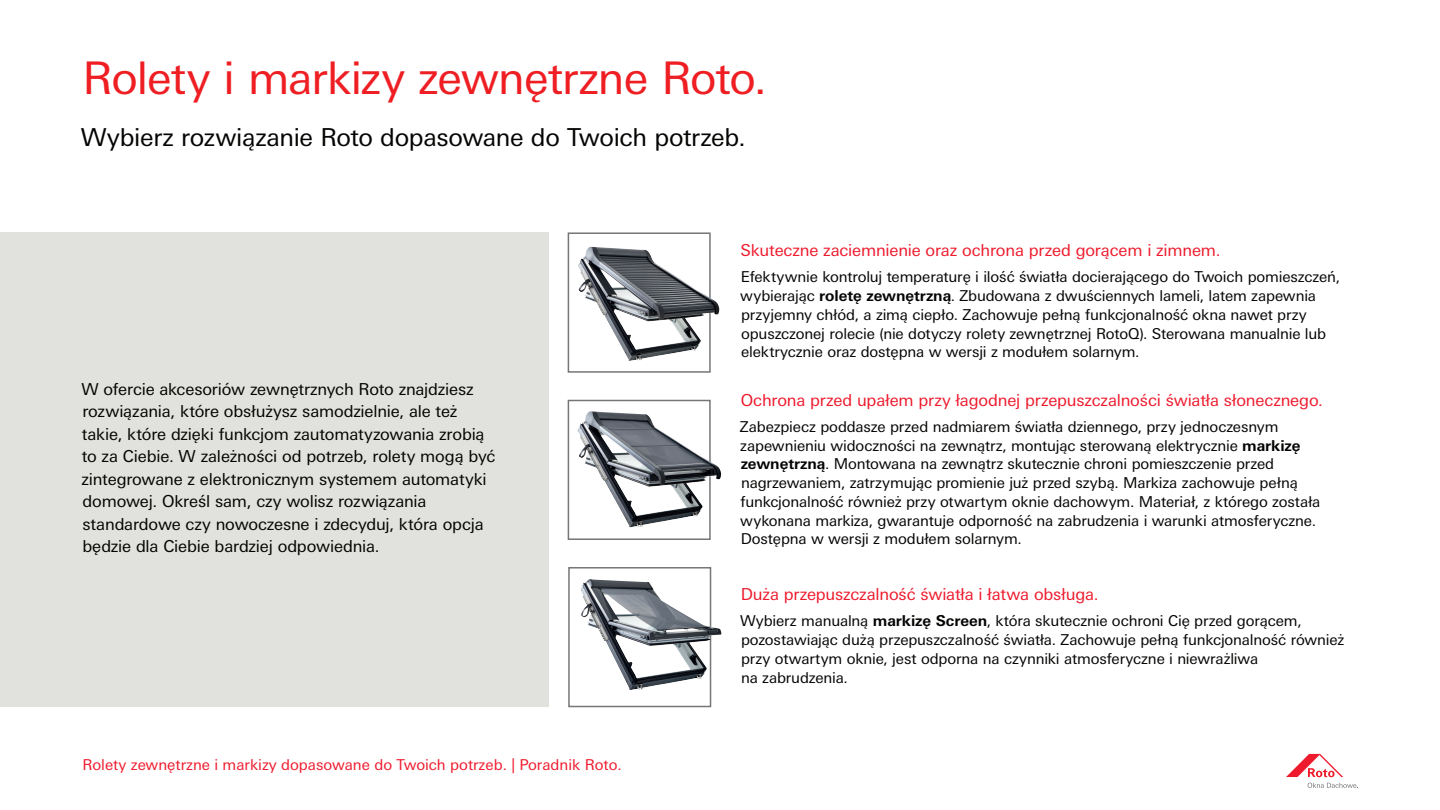
<style>
.page{position:relative;width:1440px;height:810px;background:#fff}
.page>*{position:absolute;margin:0;border:0;box-sizing:border-box;transform-origin:0 0}
.t1{font:45px "Univers Next W1 G";letter-spacing:-.02em;color:#ee1e23}
.t2{font:24.75px "Univers Next W1 G";letter-spacing:-.015em;color:#040503}
.t3{font:16.5px/22.5px "Univers Next W1 G";letter-spacing:-.01em;color:#040503}
.t4{font:16.5px "Univers Next W1 G";letter-spacing:-.01em;color:#ee1b2d}
.t5{font:15px/18.8px "Univers Next W1 G";letter-spacing:-.01em;color:#040503}
.t6{font:15px "Univers Next W1 G";color:#ee1b2d}
.s1{font-weight:700}
</style>
<div class="page">
<div style="left:568px;top:232px;width:143px;height:141px;border:2px solid #757678"></div>
<div style="left:568px;top:567px;width:143px;height:140px;border:2px solid #757678"></div>
<div style="left:568px;top:400px;width:143px;height:140px;border:2px solid #757678"></div>
<div style="left:0;top:232px;width:549px;height:475px;background:#e1e1dd"></div>
<svg style="left:1286px;top:754px;width:57px;height:23px"></svg>
<svg style="left:1308px;top:783px;width:50px;height:5px"></svg>
<img style="left:578px;top:247px;width:136px;height:114px">
<img style="left:577px;top:412px;width:130px;height:115px">
<img style="left:581px;top:579px;width:126px;height:111px">
<h1 class="t1" style="left:82px;top:52px;width:686px">Rolety i markizy zewnętrzne Roto.</h1>
<h2 class="t2" style="left:81px;top:123px;width:666px">Wybierz rozwiązanie Roto dopasowane do Twoich potrzeb.</h2>
<p class="t3" style="left:81px;top:378px;width:415px">W ofercie akcesoriów zewnętrznych Roto znajdziesz rozwiązania, które obsłużysz samodzielnie, ale też takie, które dzięki funkcjom zautomatyzowania zrobią to za Ciebie. W zależności od potrzeb, rolety mogą być zintegrowane z elektronicznym systemem automatyki domowej. Określ sam, czy wolisz rozwiązania standardowe czy nowoczesne i zdecyduj, która opcja będzie dla Ciebie bardziej odpowiednia.</p>
<p class="t6" style="left:82px;top:756px;width:541px">Rolety zewnętrzne i markizy dopasowane do Twoich potrzeb. | Poradnik Roto.</p>
<p class="t4" style="left:741px;top:241px;width:481px">Skuteczne zaciemnienie oraz ochrona przed gorącem i zimnem.</p>
<p class="t5" style="left:740px;top:268px;width:601px">Efektywnie kontroluj temperaturę i ilość światła docierającego do Twoich pomieszczeń, wybierając <span class="s1">roletę zewnętrzną</span>. Zbudowana z dwuściennych lameli, latem zapewnia przyjemny chłód, a zimą ciepło. Zachowuje pełną funkcjonalność okna nawet przy opuszczonej rolecie (nie dotyczy rolety zewnętrznej RotoQ). Sterowana manualnie lub elektrycznie oraz dostępna w wersji z modułem solarnym.</p>
<p class="t4" style="left:741px;top:390px;width:584px">Ochrona przed upałem przy łagodnej przepuszczalności światła słonecznego.</p>
<p class="t5" style="left:740px;top:417px;width:582px">Zabezpiecz poddasze przed nadmiarem światła dziennego, przy jednoczesnym zapewnieniu widoczności na zewnątrz, montując sterowaną elektrycznie <span class="s1">markizę zewnętrzną</span>. Montowana na zewnątrz skutecznie chroni pomieszczenie przed nagrzewaniem, zatrzymując promienie już przed szybą. Markiza zachowuje pełną funkcjonalność również przy otwartym oknie dachowym. Materiał, z którego została wykonana markiza, gwarantuje odporność na zabrudzenia i warunki atmosferyczne.<br>Dostępna w wersji z modułem solarnym.</p>
<p class="t4" style="left:741px;top:585px;width:360px">Duża przepuszczalność światła i łatwa obsługa.</p>
<p class="t5" style="left:740px;top:612px;width:606px">Wybierz manualną <span class="s1">markizę Screen</span>, która skutecznie ochroni Cię przed gorącem, pozostawiając dużą przepuszczalność światła. Zachowuje pełną funkcjonalność również przy otwartym oknie, jest odporna na czynniki atmosferyczne i niewrażliwa<br>na zabrudzenia.</p>
</div>
